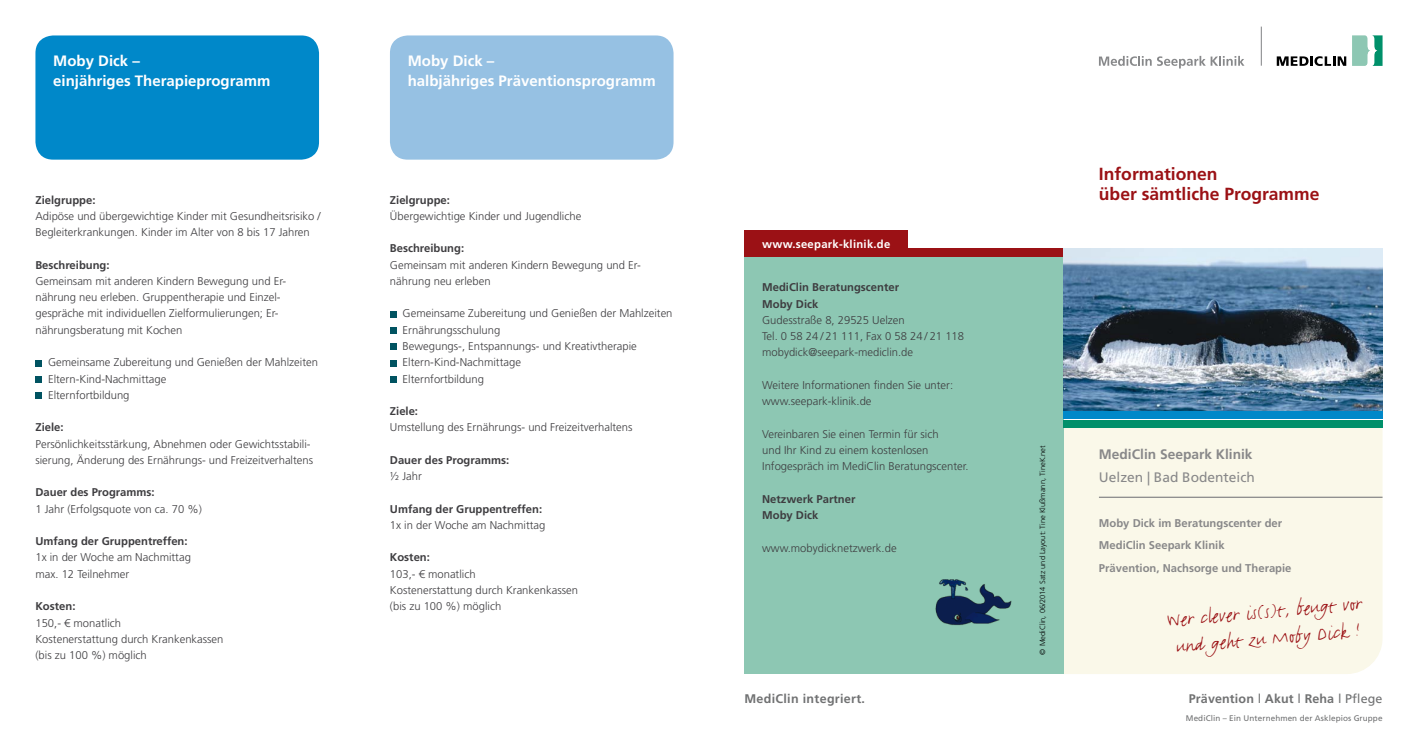
<style>
.page{position:relative;width:1418px;height:745px;background:#fff}
.page>*{position:absolute;margin:0;border:0;box-sizing:border-box;transform-origin:0 0}
.t1{font:22.5px/27px "Justlefthand";color:#9b1115}
.t2{font:700 17.5px/20px "Frutiger LT";color:#9b1115}
.t3{font:700 15px/20px "Frutiger LT";color:#fff}
.t4{font:700 13.75px "Frutiger LT";color:#888889}
.t5{font:13.75px "Frutiger LT Std";color:#888889}
.t6{font:700 12.5px "Frutiger LT";letter-spacing:.025em;color:#707172}
.t7{font:300 11.25px/16.2px "Frutiger LT";color:#3e3d40}
.t8{font:700 11.25px/16.2px "Frutiger LT";color:#3e3d40}
.t9{font:700 11.25px/22.5px "Frutiger LT";color:#888889}
.t10{font:700 11.25px "Frutiger LT";letter-spacing:.025em;color:#fff}
.t11{font:8.12px "Frutiger LT Std";letter-spacing:.01em;color:#707172}
.t12{font:300 7.5px "Frutiger LT";color:#000}
.s1{font-family:"Frutiger LT Std";font-weight:400}
</style>
<div class="page">
<div style="left:1063px;top:427px;width:319px;height:246px;background:#faf8e9"></div>
<div style="left:744px;top:257px;width:319px;height:416px;background:#8dc7b3"></div>
<div style="left:744px;top:230px;width:164px;height:27px;background:#9b1115"></div>
<div style="left:872px;top:248px;width:191px;height:9px;background:#9b1115"></div>
<img style="left:1063px;top:248px;width:319px;height:163px">
<div style="left:1063px;top:411px;width:319px;height:7px;background:#0088c9"></div>
<div style="left:1063px;top:420px;width:319px;height:7px;background:#00906a"></div>
<div style="left:35px;top:359px;width:7px;height:7px;background:#005361"></div>
<div style="left:35px;top:376px;width:7px;height:6px;background:#005361"></div>
<div style="left:35px;top:392px;width:7px;height:6px;background:#005361"></div>
<svg style="left:390px;top:311px;width:6px;height:6px"></svg>
<svg style="left:390px;top:327px;width:6px;height:6px"></svg>
<div style="left:390px;top:343px;width:6px;height:7px;background:#005361"></div>
<div style="left:390px;top:359px;width:6px;height:7px;background:#005361"></div>
<svg style="left:390px;top:376px;width:6px;height:6px"></svg>
<div style="left:35px;top:35px;width:284px;height:124px;background:#0088c9;border-radius:18px"></div>
<img style="left:935px;top:579px;width:77px;height:47px">
<hr style="left:1098px;top:496px;width:284px;height:1px;background:#888889">
<div style="left:390px;top:35px;width:283px;height:124px;background:#96c1e3;border-radius:18px"></div>
<svg style="left:1276px;top:35px;width:106px;height:31px"></svg>
<hr style="left:1260px;top:27px;width:1px;height:39px;background:#87888a">
<svg style="left:1099px;top:56px;width:145px;height:12px"></svg>
<h3 class="t3" style="left:53px;top:51px;width:219px">Moby Dick –<br>einjähriges Therapieprogramm</h3>
<p class="t8" style="left:35px;top:191px;width:62px">Zielgruppe:</p>
<p class="t7" style="left:35px;top:208px;width:287px">Adipöse und übergewichtige Kinder mit Gesundheitsrisiko /<br>Begleiterkrankungen. Kinder im Alter von 8 bis 17 Jahren</p>
<p class="t8" style="left:35px;top:256px;width:76px">Beschreibung:</p>
<p class="t7" style="left:35px;top:273px;width:252px">Gemeinsam mit anderen Kindern Bewegung und Er&shy;nährung neu erleben. Gruppentherapie und Einzel&shy;gespräche mit individuellen Zielformulierungen; Er&shy;nährungsberatung mit Kochen</p>
<p class="t7" style="left:48px;top:354px;width:271px">Gemeinsame Zubereitung und Genießen der Mahlzeiten<br>Eltern-Kind-Nachmittage<br>Elternfortbildung</p>
<p class="t8" style="left:35px;top:419px;width:30px">Ziele:</p>
<p class="t7" style="left:35px;top:435px;width:279px">Persönlichkeitsstärkung, Abnehmen oder Gewichtsstabili&shy;sierung, Änderung des Ernährungs- und Freizeitverhaltens</p>
<p class="t8" style="left:35px;top:484px;width:121px">Dauer des Programms:</p>
<p class="t7" style="left:35px;top:500px;width:168px">1 Jahr (Erfolgsquote von ca. 70 %)</p>
<p class="t8" style="left:35px;top:533px;width:154px">Umfang der Gruppentreffen:</p>
<p class="t7" style="left:35px;top:549px;width:157px">1x in der Woche am Nachmittag max. 12 Teilnehmer</p>
<p class="t8" style="left:35px;top:598px;width:42px">Kosten:</p>
<p class="t7" style="left:35px;top:614px;width:189px">150,- € monatlich<br>Kostenerstattung durch Krankenkassen (bis zu 100 %) möglich</p>
<h3 class="t3" style="left:407px;top:51px;width:250px">Moby Dick –<br>halbjähriges Präventionsprogramm</h3>
<p class="t8" style="left:390px;top:191px;width:62px">Zielgruppe:</p>
<p class="t7" style="left:390px;top:208px;width:193px">Übergewichtige Kinder und Jugendliche</p>
<p class="t8" style="left:390px;top:240px;width:76px">Beschreibung:</p>
<p class="t7" style="left:390px;top:256px;width:252px">Gemeinsam mit anderen Kindern Bewegung und Er&shy;nährung neu erleben</p>
<p class="t7" style="left:402px;top:305px;width:271px">Gemeinsame Zubereitung und Genießen der Mahlzeiten Ernährungsschulung<br>Bewegungs-, Entspannungs- und Kreativtherapie Eltern-Kind-Nachmittage<br>Elternfortbildung</p>
<p class="t8" style="left:390px;top:403px;width:30px">Ziele:</p>
<p class="t7" style="left:390px;top:419px;width:244px">Umstellung des Ernährungs- und Freizeitverhaltens</p>
<p class="t8" style="left:390px;top:451px;width:121px">Dauer des Programms:</p>
<p class="t7" style="left:390px;top:468px;width:33px">½ Jahr</p>
<p class="t8" style="left:390px;top:500px;width:154px">Umfang der Gruppentreffen:</p>
<p class="t7" style="left:390px;top:516px;width:157px">1x in der Woche am Nachmittag</p>
<p class="t8" style="left:390px;top:549px;width:42px">Kosten:</p>
<p class="t7" style="left:390px;top:565px;width:189px">103,- € monatlich<br>Kostenerstattung durch Krankenkassen (bis zu 100 %) möglich</p>
<p class="t10" style="left:762px;top:237px;width:130px">www.seepark-klinik.de</p>
<p class="t8" style="left:762px;top:279px;width:138px">MediClin Beratungscenter<br>Moby Dick</p>
<p class="t7" style="left:762px;top:312px;width:203px">Gudesstraße 8, 29525 Uelzen<br>Tel. 0 58 24 / 21 111, Fax 0 58 24 / 21 118 mobydick@seepark-mediclin.de</p>
<p class="t7" style="left:762px;top:377px;width:192px">Weitere Informationen finden Sie unter: www.seepark-klinik.de</p>
<p class="t7" style="left:762px;top:425px;width:208px">Vereinbaren Sie einen Termin für sich<br>und Ihr Kind zu einem kostenlosen<br>Infogespräch im MediClin Beratungscenter.</p>
<p class="t8" style="left:762px;top:490px;width:95px">Netzwerk Partner<br>Moby Dick</p>
<p class="t7" style="left:762px;top:539px;width:136px">www.mobydicknetzwerk.de</p>
<p class="t6" style="left:744px;top:690px;width:122px">MediClin integriert.</p>
<h2 class="t2" style="left:1098px;top:164px;width:222px">Informationen<br>über sämtliche Programme</h2>
<p class="t12" style="left:1038px;top:654px;width:210px;rotate:-90deg">© MediClin, 06/2014 Satz und Layout: Tine Klußmann, TineK.net</p>
<p class="t4" style="left:1098px;top:446px;width:155px">MediClin Seepark Klinik</p>
<p class="t5" style="left:1098px;top:468px;width:157px">Uelzen | Bad Bodenteich</p>
<p class="t9" style="left:1098px;top:511px;width:194px">Moby Dick im Beratungscenter der<br>MediClin Seepark Klinik<br>Prävention, Nachsorge und Therapie</p>
<h1 class="t1" style="left:1166px;top:606px;width:197px;rotate:-5deg">Wer clever is(s)t, beugt vor und geht zu Moby Dick !</h1>
<p class="t6" style="left:1188px;top:690px;width:195px">Prävention <span class="s1">l</span> Akut <span class="s1">l</span> Reha <span class="s1">l Pflege</span></p>
<p class="t11" style="left:1185px;top:713px;width:198px">MediClin – Ein Unternehmen der Asklepios Gruppe</p>
</div>
